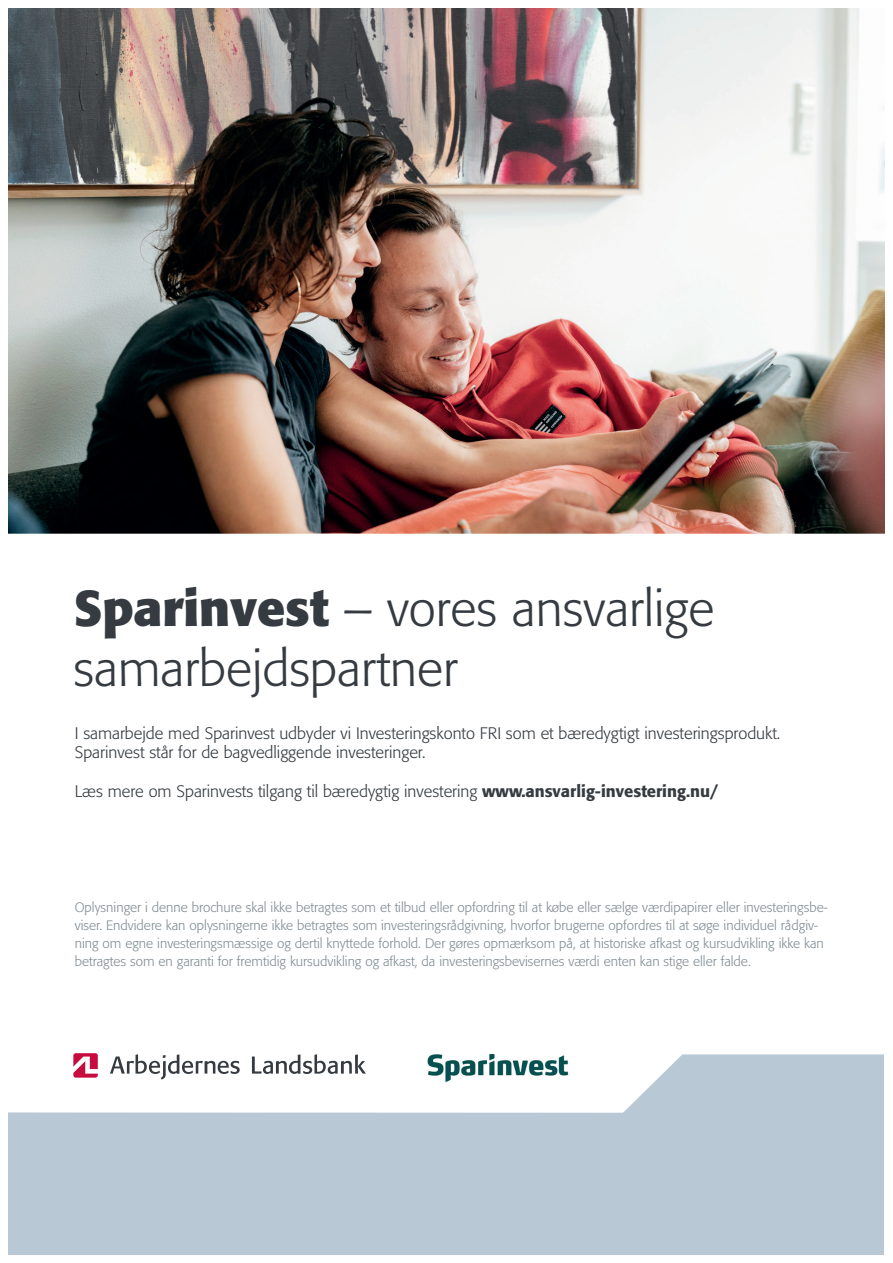
<style>
.page{position:relative;width:893px;height:1263px;background:#fff}
.page>*{position:absolute;margin:0;border:0;box-sizing:border-box;transform-origin:0 0}
.t1{font:300 49.8px/59.8px "Formata";color:#353b40}
.t2{font:300 16.5px/19.5px "Formata";color:#353b40}
.t3{font:300 13.5px/18px "Formata";color:#818d94}
.s1{font-weight:700}
.s2{font-weight:500}
</style>
<div class="page">
<img style="left:9px;top:9px;width:875px;height:525px">
<div style="left:9px;top:619px;width:875px;height:635px;background:#b9c8d5"></div>
<div style="left:8px;top:619px;width:876px;height:494px;background:#fff"></div>
<svg style="left:73px;top:1053px;width:25px;height:25px"></svg>
<svg style="left:110px;top:1054px;width:130px;height:25px;background:#cdcecf"></svg>
<svg style="left:252px;top:1054px;width:114px;height:20px;background:#bfc1c2"></svg>
<img style="left:415px;top:1043px;width:165px;height:47px">
<h1 class="t1" style="left:73px;top:579px;width:642px"><span class="s1">Sparinvest</span> – vores ansvarlige samarbejdspartner</h1>
<p class="t2" style="left:75px;top:723px;width:707px">I samarbejde med Sparinvest udbyder vi Investeringskonto FRI som et bæredygtigt investeringsprodukt.<br>Sparinvest står for de bagvedliggende investeringer.</p>
<p class="t2" style="left:75px;top:782px;width:645px">Læs mere om Sparinvests tilgang til bæredygtig investering <span class="s2">www.ansvarlig-investering.nu/</span></p>
<p class="t3" style="left:75px;top:898px;width:754px">Oplysninger i denne brochure skal ikke betragtes som et tilbud eller opfordring til at købe eller sælge værdipapirer eller investeringsbe&shy;viser. Endvidere kan oplysningerne ikke betragtes som investeringsrådgivning, hvorfor brugerne opfordres til at søge individuel rådgiv&shy;ning om egne investeringsmæssige og dertil knyttede forhold. Der gøres opmærksom på, at historiske afkast og kursudvikling ikke kan betragtes som en garanti for fremtidig kursudvikling og afkast, da investeringsbevisernes værdi enten kan stige eller falde.</p>
</div>
